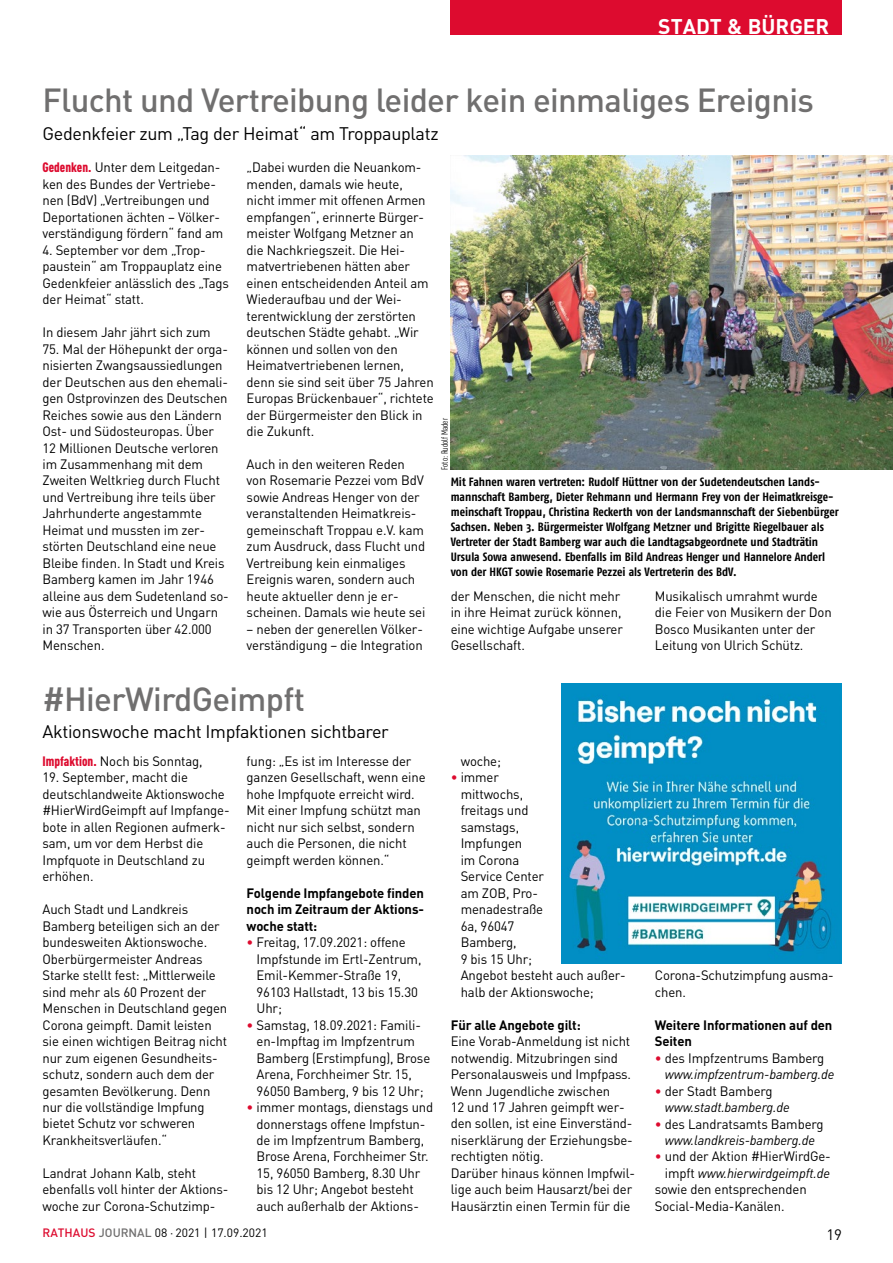
<style>
.page{position:relative;width:893px;height:1263px;background:#fff}
.page>*{position:absolute;margin:0;border:0;box-sizing:border-box;transform-origin:0 0}
.t1{font:500 33px "DIN";letter-spacing:-.02em;color:#706f6f}
.t2{font:700 21px "DIN";color:#fff}
.t3{font:18px "DIN";letter-spacing:-.02em;color:#000}
.t4{font:15px "DIN";color:#000}
.t5{font:13.5px/16.5px "DIN";letter-spacing:-.01em;color:#000}
.t6{font:italic 13.5px/16.5px "DIN";letter-spacing:-.01em;color:#000}
.t7{font:700 13.5px/16.5px "DIN";letter-spacing:-.01em;color:#000;text-align:justify}
.t8{font:700 12px/15px "Fago Co";color:#000}
.t9{font:12px "DIN";color:#000}
.t10{font:9px "DIN Cond";color:#000}
.s1{font-family:"DIN Cond";font-weight:900;color:#dd0b2f}
.s2{color:#dd0b2f}
.s3{font-style:normal;color:#dd0b2f}
.s4{font-style:normal}
.s5{font-style:italic}
.s6{font-weight:500;color:#dd0b2f}
.s7{font-weight:500;color:#706f6f}
</style>
<div class="page">
<div style="left:451px;top:0;width:391px;height:34px;background:#dd0b2f"></div>
<img style="left:451px;top:156px;width:442px;height:313px">
<img style="left:562px;top:683px;width:280px;height:281px">
<h2 class="t2" style="left:658px;top:12px;width:172px">STADT &amp; BÜRGER</h2>
<h3 class="t1" style="left:43px;top:79px;width:773px">Flucht und Vertreibung leider kein einmaliges Ereignis</h3>
<p class="t3" style="left:43px;top:122px;width:398px">Gedenkfeier zum „Tag der Heimat“ am Troppauplatz</p>
<p class="t5" style="left:43px;top:159px;width:182px"><span class="s1">Gedenken.</span> Unter dem Leitgedan&shy;ken des Bundes der Vertriebe&shy;nen (BdV) „Vertreibungen und<br>Deportationen ächten – Völker&shy;verständigung fördern“ fand am</p>
<p class="t5" style="left:43px;top:241px;width:188px">4. September vor dem „Trop&shy;paustein“ am Troppauplatz eine<br>Gedenkfeier anlässlich des „Tags der Heimat“ statt.</p>
<p class="t5" style="left:43px;top:324px;width:170px">In diesem Jahr jährt sich zum</p>
<p class="t5" style="left:43px;top:340px;width:188px">75. Mal der Höhepunkt der orga&shy;nisierten Zwangsaussiedlungen der Deutschen aus den ehemali&shy;gen Ostprovinzen des Deutschen<br>Reiches sowie aus den Ländern<br>Ost- und Südosteuropas. Über<br>12 Millionen Deutsche verloren im Zusammenhang mit dem<br>Zweiten Weltkrieg durch Flucht und Vertreibung ihre teils über<br>Jahrhunderte angestammte<br>Heimat und mussten im zer&shy;störten Deutschland eine neue<br>Bleibe finden. In Stadt und Kreis<br>Bamberg kamen im Jahr 1946 alleine aus dem Sudetenland so&shy;wie aus Österreich und Ungarn in 37 Transporten über 42.000<br>Menschen.</p>
<p class="t5" style="left:247px;top:159px;width:189px">„Dabei wurden die Neuankom&shy;menden, damals wie heute, nicht immer mit offenen Armen empfangen“, erinnerte Bürger&shy;meister Wolfgang Metzner an die Nachkriegszeit. Die Hei&shy;matvertriebenen hätten aber einen entscheidenden Anteil am<br>Wiederaufbau und der Wei&shy;terentwicklung der zerstörten deutschen Städte gehabt. „Wir können und sollen von den<br>Heimatvertriebenen lernen, denn sie sind seit über 75 Jahren<br>Europas Brückenbauer“, richtete der Bürgermeister den Blick in die Zukunft.</p>
<p class="t5" style="left:247px;top:456px;width:180px">Auch in den weiteren Reden von Rosemarie Pezzei vom BdV sowie Andreas Henger von der veranstaltenden Heimatkreis&shy;gemeinschaft Troppau e.V. kam zum Ausdruck, dass Flucht und<br>Vertreibung kein einmaliges<br>Ereignis waren, sondern auch heute aktueller denn je er&shy;scheinen. Damals wie heute sei</p>
<p class="t5" style="left:247px;top:620px;width:178px">– neben der generellen Völker&shy;verständigung – die Integration</p>
<p class="t10" style="left:439px;top:470px;width:53px;rotate:-90deg">Foto: Rudolf Mader</p>
<p class="t8" style="left:451px;top:474px;width:389px">Mit Fahnen waren vertreten: Rudolf Hüttner von der Sudetendeutschen Lands&shy;mannschaft Bamberg, Dieter Rehmann und Hermann Frey von der Heimatkreisge&shy;meinschaft Troppau, Christina Reckerth von der Landsmannschaft der Siebenbürger Sachsen. Neben 3. Bürgermeister Wolfgang Metzner und Brigitte Riegelbauer als Vertreter der Stadt Bamberg war auch die Landtagsabgeordnete und Stadträtin Ursula Sowa anwesend. Ebenfalls im Bild Andreas Henger und Hannelore Anderl von der HKGT sowie Rosemarie Pezzei als Vertreterin des BdV.</p>
<p class="t5" style="left:451px;top:587px;width:174px">der Menschen, die nicht mehr in ihre Heimat zurück können, eine wichtige Aufgabe unserer<br>Gesellschaft.</p>
<p class="t5" style="left:655px;top:587px;width:178px">Musikalisch umrahmt wurde die Feier von Musikern der Don<br>Bosco Musikanten unter der<br>Leitung von Ulrich Schütz.</p>
<h3 class="t1" style="left:43px;top:678px;width:264px">#HierWirdGeimpft</h3>
<p class="t3" style="left:43px;top:720px;width:348px">Aktionswoche macht Impfaktionen sichtbarer</p>
<p class="t5" style="left:43px;top:752px;width:162px"><span class="s1">Impfaktion.</span> Noch bis Sonntag,</p>
<p class="t5" style="left:43px;top:769px;width:189px">19. September, macht die deutschlandweite Aktionswoche #HierWirdGeimpft auf Impfange&shy;bote in allen Regionen aufmerk&shy;sam, um vor dem Herbst die<br>Impfquote in Deutschland zu erhöhen.</p>
<p class="t5" style="left:43px;top:901px;width:186px">Auch Stadt und Landkreis<br>Bamberg beteiligen sich an der bundesweiten Aktionswoche.<br>Oberbürgermeister Andreas<br>Starke stellt fest: „Mittlerweile sind mehr als 60 Prozent der<br>Menschen in Deutschland gegen<br>Corona geimpft. Damit leisten sie einen wichtigen Beitrag nicht nur zum eigenen Gesundheits&shy;schutz, sondern auch dem der gesamten Bevölkerung. Denn nur die vollständige Impfung bietet Schutz vor schweren<br>Krankheitsverläufen.“</p>
<p class="t5" style="left:43px;top:1164px;width:187px">Landrat Johann Kalb, steht ebenfalls voll hinter der Aktions&shy;woche zur Corona-Schutzimp-</p>
<p class="t5" style="left:247px;top:752px;width:181px">fung: „Es ist im Interesse der ganzen Gesellschaft, wenn eine hohe Impfquote erreicht wird.<br>Mit einer Impfung schützt man nicht nur sich selbst, sondern auch die Personen, die nicht geimpft werden können.“</p>
<p class="t7" style="left:247px;top:884px;width:179px">Folgende Impfangebote finden noch im Zeitraum der Aktions&shy;woche statt:</p>
<p class="t5" style="left:257px;top:934px;width:166px;text-indent:-10px"><span class="s2">•</span> Freitag, 17.09.2021: offene<br>Impfstunde im Ertl-Zentrum,<br>Emil-Kemmer-Straße 19,<br>96103 Hallstadt, 13 bis 15.30<br>Uhr;</p>
<p class="t5" style="left:257px;top:1016px;width:175px;text-indent:-10px"><span class="s2">•</span> Samstag, 18.09.2021: Famili&shy;en-Impftag im Impfzentrum<br>Bamberg (Erstimpfung), Brose<br>Arena, Forchheimer Str. 15,<br>96050 Bamberg, 9 bis 12 Uhr;</p>
<p class="t5" style="left:257px;top:1099px;width:178px;text-indent:-10px"><span class="s2">•</span> immer montags, dienstags und donnerstags offene Impfstun&shy;de im Impfzentrum Bamberg,<br>Brose Arena, Forchheimer Str.<br>15, 96050 Bamberg, 8.30 Uhr bis 12 Uhr; Angebot besteht auch außerhalb der Aktions-</p>
<p class="t5" style="left:461px;top:752px;width:42px">woche;</p>
<p class="t5" style="left:461px;top:769px;width:167px;text-indent:-10px"><span class="s2">•</span> immer<br>mittwochs,<br>freitags und<br>samstags,<br>Impfungen<br>im Corona<br>Service Center<br>am ZOB, Pro-<br>menadestraße<br>6a, 96047<br>Bamberg,<br>9 bis 15 Uhr;<br>Angebot besteht auch außer&shy;halb der Aktionswoche;</p>
<p class="t7" style="left:451px;top:1016px;width:132px">Für alle Angebote gilt:</p>
<p class="t5" style="left:451px;top:1033px;width:184px">Eine Vorab-Anmeldung ist nicht notwendig. Mitzubringen sind<br>Personalausweis und Impfpass.<br>Wenn Jugendliche zwischen<br>12 und 17 Jahren geimpft wer&shy;den sollen, ist eine Einverständ&shy;niserklärung der Erziehungsbe&shy;rechtigten nötig.</p>
<p class="t5" style="left:451px;top:1164px;width:186px">Darüber hinaus können Impfwil&shy;lige auch beim Hausarzt/bei der<br>Hausärztin einen Termin für die</p>
<p class="t5" style="left:655px;top:967px;width:180px">Corona-Schutzimpfung ausma&shy;chen.</p>
<p class="t7" style="left:655px;top:1016px;width:179px">Weitere Informationen auf den<br>Seiten</p>
<p class="t6" style="left:665px;top:1049px;width:171px;text-indent:-10px"><span class="s3">•</span> <span class="s4">des Impfzentrums Bamberg </span>www.impfzentrum-bamberg.de</p>
<p class="t6" style="left:665px;top:1082px;width:126px;text-indent:-10px"><span class="s3">•</span> <span class="s4">der Stadt Bamberg </span>www.stadt.bamberg.de</p>
<p class="t6" style="left:655px;top:1115px;width:170px;text-align:center"><span class="s3">•</span> <span class="s4">des Landratsamts Bamberg </span>www.landkreis-bamberg.de</p>
<p class="t5" style="left:655px;top:1148px;width:177px;text-align:right"><span class="s2">•</span> und der Aktion #HierWirdGe&shy;impft <span class="s5">www.hierwirdgeimpft.de</span></p>
<p class="t5" style="left:655px;top:1181px;width:153px">sowie den entsprechenden<br>Social-Media-Kanälen.</p>
<p class="t9" style="left:43px;top:1225px;width:227px"><span class="s6">RATHAUS</span> <span class="s7">JOURNAL</span> 08 · 2021 | 17.09.2021</p>
<p class="t4" style="left:826px;top:1225px;width:17px">19</p>
</div>
